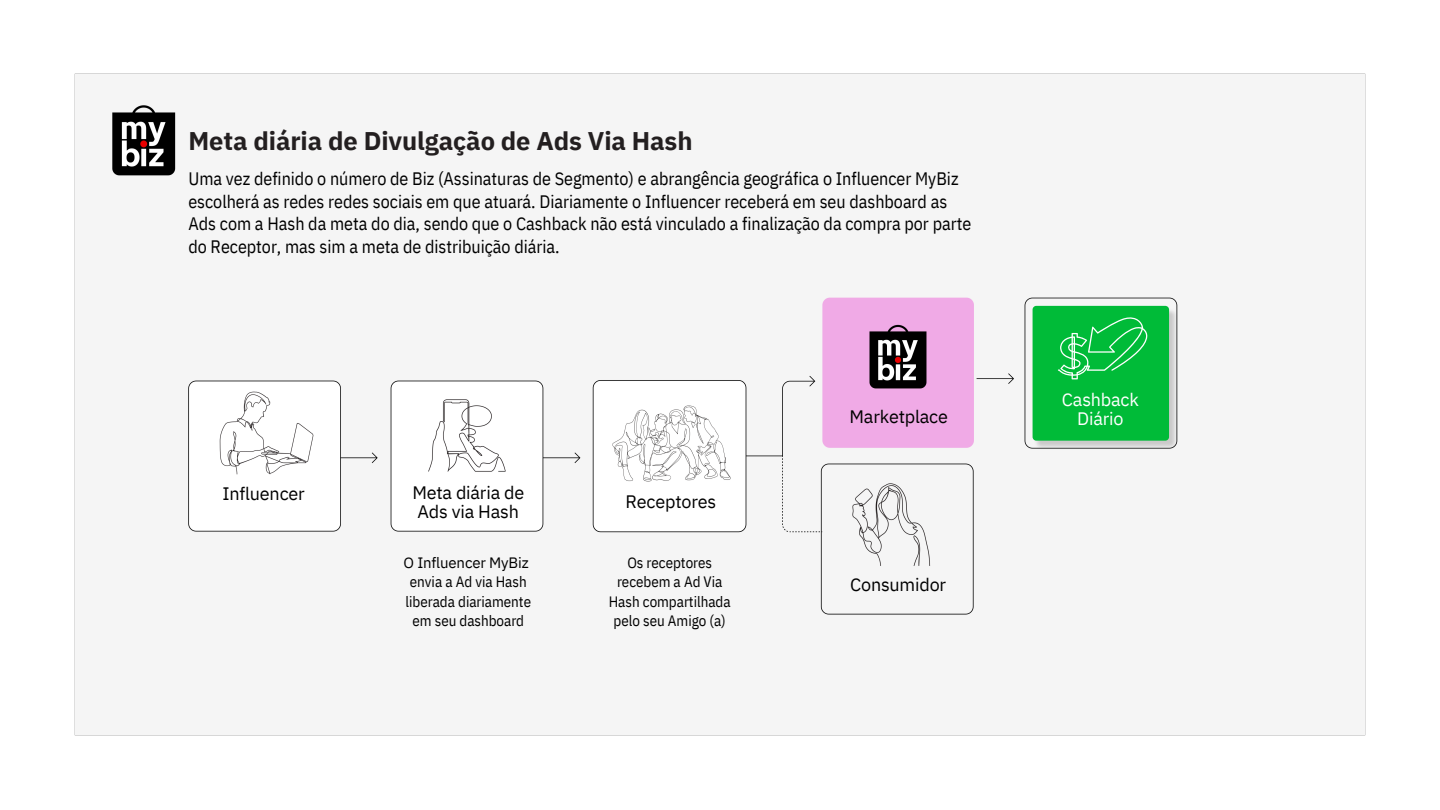
<style>
.page{position:relative;width:1440px;height:810px;background:#fff}
.page>*{position:absolute;margin:0;border:0;box-sizing:border-box;transform-origin:0 0}
.t1{font:700 25.5px "IBM Plex Sans";letter-spacing:-.005em;color:#231f20}
.t2{font:18px/22.5px "IBM Plex Sans Cond";color:#000}
.t3{font:18px/19.1px "IBM Plex Sans";letter-spacing:-.01em;color:#000}
.t4{font:18px/19.1px "IBM Plex Sans";letter-spacing:-.01em;color:#fff;text-align:center}
.t5{font:15px/19.1px "IBM Plex Sans Cond";color:#000;text-align:center}
.t6{font:15px "IBM Plex Sans";letter-spacing:-.01em;color:#000}
</style>
<div class="page">
<img style="left:74px;top:73px;width:1292px;height:663px">
<img style="left:1034px;top:308px;width:144px;height:142px">
<img style="left:590px;top:373px;width:235px;height:162px">
<div style="left:1033px;top:306px;width:136px;height:135px;background:#00bb38;border-radius:4px"></div>
<svg style="left:1058px;top:317px;width:90px;height:62px"></svg>
<h2 class="t1" style="left:188px;top:124px;width:506px">Meta diária de Divulgação de Ads Via Hash</h2>
<p class="t2" style="left:188px;top:167px;width:784px">Uma vez definido o número de Biz (Assinaturas de Segmento) e abrangência geográfica o Influencer MyBiz escolherá as redes redes sociais em que atuará. Diariamente o Influencer receberá em seu dashboard as Ads com a Hash da meta do dia, sendo que o Cashback não está vinculado a finalização da compra por parte do Receptor, mas sim a meta de distribuição diária.</p>
<h2 class="t3" style="left:223px;top:484px;width:84px">Influencer</h2>
<h2 class="t3" style="left:412px;top:482px;width:113px">Meta diária de<br>Ads via Hash</h2>
<p class="t3" style="left:626px;top:491px;width:92px">Receptores</p>
<h2 class="t6" style="left:404px;top:553px;width:127px">O Influencer MyBiz</h2>
<h2 class="t5" style="left:406px;top:572px;width:127px">envia a Ad via Hash liberada diariamente em seu dashboard</h2>
<p class="t5" style="left:609px;top:553px;width:123px">Os receptores recebem a Ad Via<br>Hash compartilhada pelo seu Amigo (a)</p>
<p class="t3" style="left:850px;top:406px;width:100px">Marketplace</p>
<p class="t3" style="left:850px;top:574px;width:98px">Consumidor</p>
<h2 class="t4" style="left:1062px;top:390px;width:78px">Cashback<br>Diário</h2>
</div>
